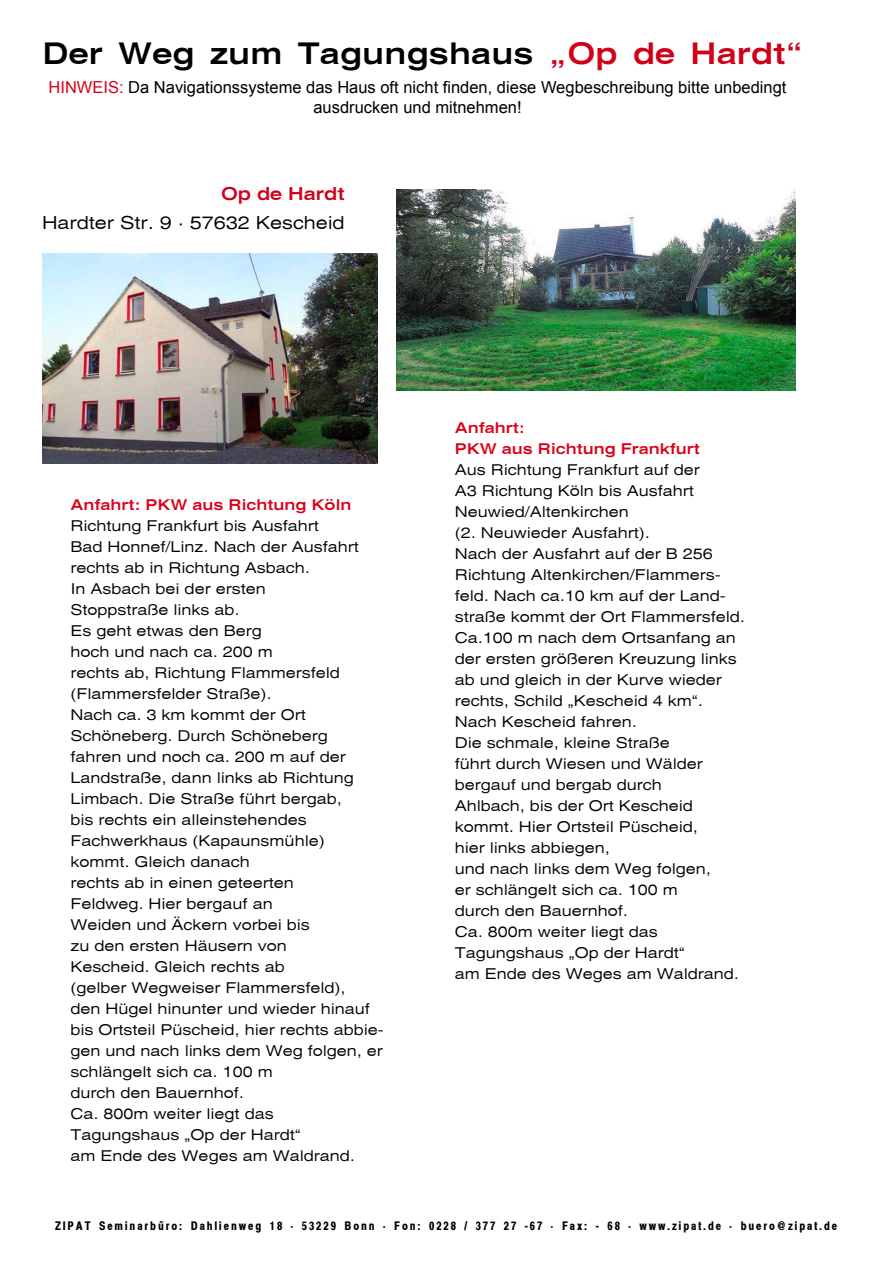
<style>
.page{position:relative;width:893px;height:1263px;background:#fff}
.page>*{position:absolute;margin:0;border:0;box-sizing:border-box;transform-origin:0 0}
.t1{font:700 30px "Xerox Sans Serif Wide FC";letter-spacing:.005em;color:#000}
.t2{font:18px "Xerox Sans Serif Wide FC";color:#000}
.t3{font:700 18px "Xerox Sans Serif Wide FC";color:#d10019}
.t4{font:16.5px/19.8px "Arial";color:#000;text-align:center}
.t5{font:15px/21px "Xerox Sans Serif Wide FC";color:#000}
.t6{font:700 15px/21px "Xerox Sans Serif Wide FC";color:#da001a}
.t7{font:700 12px "Xerox Sans Serif Narrow FC";letter-spacing:.16em;color:#000}
.s1{color:#d10019}
.s2{color:#da001a}
</style>
<div class="page">
<img style="left:43px;top:253px;width:334px;height:210px">
<img style="left:397px;top:189px;width:398px;height:202px">
<h1 class="t1" style="left:43px;top:35px;width:762px">Der Weg zum Tagungshaus <span class="s1">„Op de Hardt“</span></h1>
<p class="t4" style="left:49px;top:77px;width:739px"><span class="s2">HINWEIS:</span> Da Navigationssysteme das Haus oft nicht finden, diese Wegbeschreibung bitte unbedingt ausdrucken und mitnehmen!</p>
<p class="t3" style="left:221px;top:183px;width:125px">Op de Hardt</p>
<p class="t2" style="left:42px;top:211px;width:304px">Hardter Str. 9 · 57632 Kescheid</p>
<p class="t6" style="left:71px;top:494px;width:282px">Anfahrt: PKW aus Richtung Köln</p>
<p class="t5" style="left:71px;top:515px;width:315px">Richtung Frankfurt bis Ausfahrt<br>Bad Honnef/Linz. Nach der Ausfahrt rechts ab in Richtung Asbach.<br>In Asbach bei der ersten<br>Stoppstraße links ab.<br>Es geht etwas den Berg<br>hoch und nach ca. 200 m<br>rechts ab, Richtung Flammersfeld (Flammersfelder Straße).<br>Nach ca. 3 km kommt der Ort<br>Schöneberg. Durch Schöneberg<br>fahren und noch ca. 200 m auf der<br>Landstraße, dann links ab Richtung<br>Limbach. Die Straße führt bergab,<br>bis rechts ein alleinstehendes<br>Fachwerkhaus (Kapaunsmühle) kommt. Gleich danach<br>rechts ab in einen geteerten<br>Feldweg. Hier bergauf an<br>Weiden und Äckern vorbei bis<br>zu den ersten Häusern von<br>Kescheid. Gleich rechts ab<br>(gelber Wegweiser Flammersfeld),<br>den Hügel hinunter und wieder hinauf bis Ortsteil Püscheid, hier rechts abbie&shy;gen und nach links dem Weg folgen, er schlängelt sich ca. 100 m<br>durch den Bauernhof.<br>Ca. 800m weiter liegt das<br>Tagungshaus „Op der Hardt“<br>am Ende des Weges am Waldrand.</p>
<p class="t6" style="left:455px;top:417px;width:247px">Anfahrt:<br>PKW aus Richtung Frankfurt</p>
<p class="t5" style="left:455px;top:459px;width:292px">Aus Richtung Frankfurt auf der<br>A3 Richtung Köln bis Ausfahrt<br>Neuwied/Altenkirchen<br>(2. Neuwieder Ausfahrt).<br>Nach der Ausfahrt auf der B 256<br>Richtung Altenkirchen/Flammers&shy;feld. Nach ca.10 km auf der Land&shy;straße kommt der Ort Flammersfeld.<br>Ca.100 m nach dem Ortsanfang an der ersten größeren Kreuzung links ab und gleich in der Kurve wieder rechts, Schild „Kescheid 4 km“.<br>Nach Kescheid fahren.<br>Die schmale, kleine Straße<br>führt durch Wiesen und Wälder bergauf und bergab durch<br>Ahlbach, bis der Ort Kescheid kommt. Hier Ortsteil Püscheid,<br>hier links abbiegen,<br>und nach links dem Weg folgen,<br>er schlängelt sich ca. 100 m<br>durch den Bauernhof.<br>Ca. 800m weiter liegt das<br>Tagungshaus „Op der Hardt“<br>am Ende des Weges am Waldrand.</p>
<p class="t7" style="left:55px;top:1219px;width:783px">ZIPAT Seminarbüro: Dahlienweg 18 · 53229 Bonn · Fon: 0228 / 377 27 -67 · Fax: - 68 · www.zipat.de · buero@zipat.de</p>
</div>
